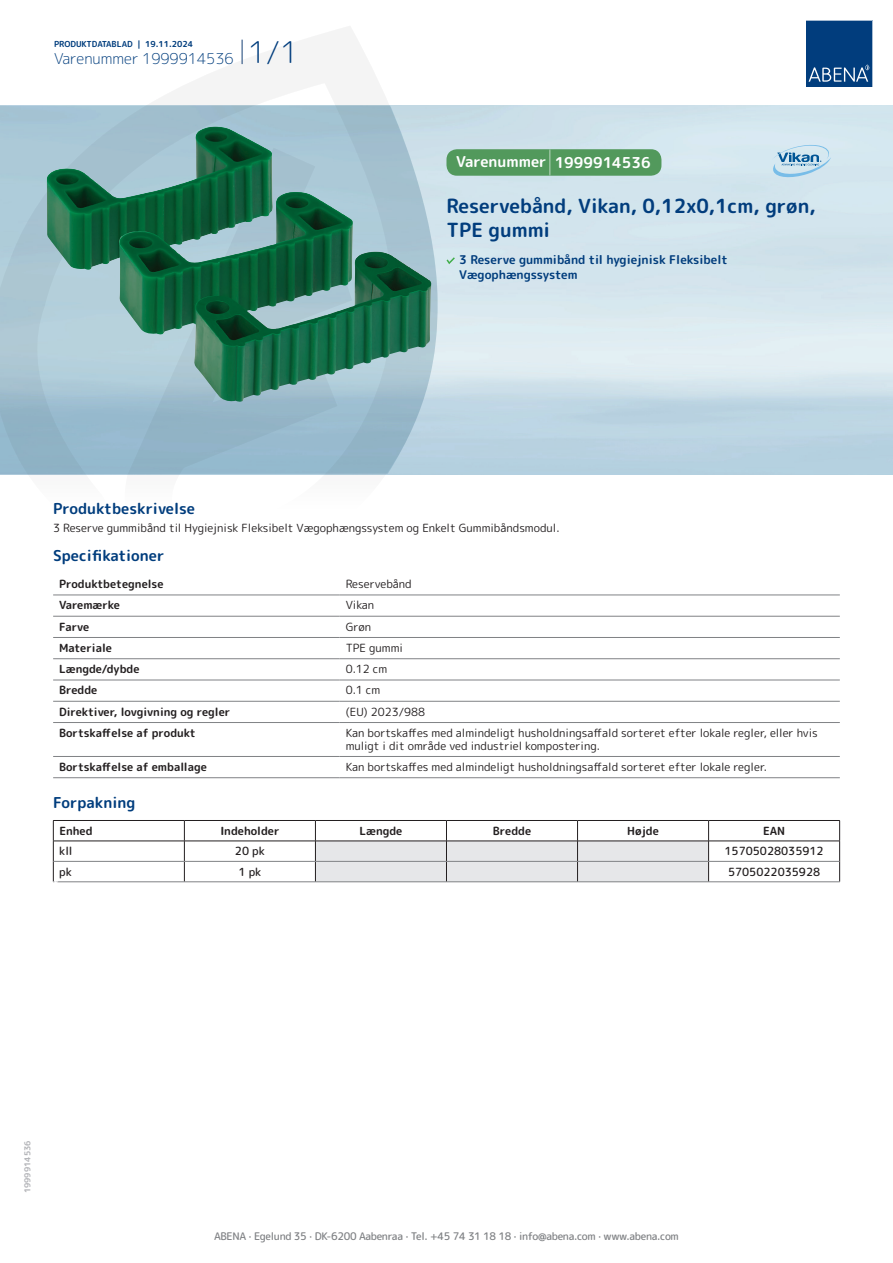
<style>
.page{position:relative;width:893px;height:1263px;background:#fff}
.page>*{position:absolute;margin:0;border:0;box-sizing:border-box;transform-origin:0 0}
.t1{font:700 19.5px/24px "Rounded Mplus 1 c";color:#013d7d}
.t2{font:700 15px "Rounded Mplus 1 c";color:#013d7d}
.t3{font:300 15px "Rounded Mplus 1 c";color:#013d7d}
.t4{font:700 15px "Rounded Mplus 1 c";color:#fff}
.t5{font:700 12px/15px "Rounded Mplus 1 c";color:#013d7d}
.t6{font:11.25px/13.5px "Rounded Mplus 1 c";color:#231f20}
.t7{font:700 11.25px "Rounded Mplus 1 c";color:#231f20}
.t8{font:500 11.25px "Rounded Mplus 1 c";color:#231f20}
.t9{font:500 10.5px "Rounded Mplus 1 c";letter-spacing:-.03em;color:#808285}
.t10{font:700 10.5px "Rounded Mplus 1 c";color:#fff}
.t11{font:700 8.25px "Rounded Mplus 1 c";color:#013d7d}
.t12{font:700 8.25px "Rounded Mplus 1 c";color:#b2b3b7}
.s1{font-size:30px}
.s2{font-size:25.5px}
</style>
<div class="page">
<svg style="left:0;top:26px;width:439px;height:569px"></svg>
<svg style="left:0;top:106px;width:438px;height:368px;background:#9fbecf"></svg>
<svg style="left:242px;top:40px;width:1px;height:24px"></svg>
<svg style="left:806px;top:20px;width:67px;height:67px;background:#144b86"></svg>
<img style="left:47px;top:128px;width:384px;height:274px">
<hr style="left:53px;top:595px;width:287px;height:1px;background:#808285">
<hr style="left:340px;top:595px;width:500px;height:1px;background:#808285">
<hr style="left:53px;top:616px;width:287px;height:1px;background:#808285">
<hr style="left:340px;top:616px;width:500px;height:1px;background:#808285">
<hr style="left:53px;top:637px;width:287px;height:1px;background:#808285">
<hr style="left:340px;top:637px;width:500px;height:1px;background:#808285">
<hr style="left:53px;top:658px;width:287px;height:1px;background:#808285">
<hr style="left:340px;top:658px;width:500px;height:1px;background:#808285">
<hr style="left:53px;top:680px;width:287px;height:1px;background:#808285">
<hr style="left:340px;top:680px;width:500px;height:1px;background:#808285">
<hr style="left:53px;top:701px;width:287px;height:1px;background:#808285">
<hr style="left:340px;top:701px;width:500px;height:1px;background:#808285">
<hr style="left:53px;top:722px;width:287px;height:1px;background:#808285">
<hr style="left:340px;top:722px;width:500px;height:1px;background:#808285">
<hr style="left:53px;top:756px;width:287px;height:1px;background:#808285">
<hr style="left:340px;top:756px;width:500px;height:1px;background:#808285">
<hr style="left:53px;top:777px;width:287px;height:1px;background:#808285">
<hr style="left:340px;top:777px;width:500px;height:1px;background:#808285">
<hr style="left:53px;top:820px;width:131px;height:1px;background:#231f20">
<hr style="left:184px;top:820px;width:131px;height:1px;background:#231f20">
<hr style="left:315px;top:820px;width:131px;height:1px;background:#231f20">
<hr style="left:446px;top:820px;width:131px;height:1px;background:#231f20">
<hr style="left:577px;top:820px;width:132px;height:1px;background:#231f20">
<hr style="left:709px;top:820px;width:131px;height:1px;background:#231f20">
<hr style="left:53px;top:841px;width:131px;height:1px;background:#231f20">
<hr style="left:184px;top:841px;width:131px;height:1px;background:#231f20">
<hr style="left:709px;top:841px;width:131px;height:1px;background:#231f20">
<svg style="left:53px;top:821px;width:1px;height:60px"></svg>
<svg style="left:184px;top:821px;width:1px;height:60px"></svg>
<svg style="left:315px;top:821px;width:394px;height:60px"></svg>
<svg style="left:839px;top:821px;width:1px;height:60px"></svg>
<hr style="left:54px;top:861px;width:130px;height:1px;background:#808285">
<hr style="left:184px;top:861px;width:131px;height:1px;background:#808285">
<hr style="left:315px;top:861px;width:131px;height:1px;background:#808285">
<hr style="left:446px;top:861px;width:131px;height:1px;background:#808285">
<hr style="left:577px;top:861px;width:132px;height:1px;background:#808285">
<hr style="left:709px;top:861px;width:130px;height:1px;background:#808285">
<hr style="left:53px;top:881px;width:131px;height:1px;background:#808285">
<hr style="left:184px;top:881px;width:131px;height:1px;background:#808285">
<hr style="left:315px;top:881px;width:131px;height:1px;background:#808285">
<hr style="left:446px;top:881px;width:131px;height:1px;background:#808285">
<hr style="left:577px;top:881px;width:132px;height:1px;background:#808285">
<hr style="left:709px;top:881px;width:131px;height:1px;background:#808285">
<svg style="left:446px;top:257px;width:9px;height:7px"></svg>
<div style="left:446px;top:149px;width:215px;height:27px;background:#52995c;border-radius:10px"></div>
<svg style="left:772px;top:145px;width:59px;height:32px;background:#b1d1e4"></svg>
<p class="t11" style="left:54px;top:38px;width:141px">PRODUKTDATABLAD | 19.11.2024</p>
<h2 class="t3" style="left:54px;top:48px;width:246px">Varenummer 1999914536 <span class="s1">1/1</span></h2>
<h2 class="t4" style="left:456px;top:152px;width:196px">Varenummer <span class="s2">|</span> 1999914536</h2>
<h1 class="t1" style="left:446px;top:194px;width:371px">Reservebånd, Vikan, 0,12x0,1cm, grøn,<br>TPE gummi</h1>
<p class="t5" style="left:459px;top:252px;width:270px">3 Reserve gummibånd til hygiejnisk Fleksibelt<br>Vægophængssystem</p>
<h2 class="t2" style="left:53px;top:498px;width:143px">Produktbeskrivelse</h2>
<p class="t6" style="left:53px;top:521px;width:508px">3 Reserve gummibånd til Hygiejnisk Fleksibelt Vægophængssystem og Enkelt Gummibåndsmodul.</p>
<h2 class="t2" style="left:53px;top:545px;width:113px">Specifikationer</h2>
<p class="t7" style="left:59px;top:576px;width:106px">Produktbetegnelse</p>
<p class="t6" style="left:346px;top:577px;width:68px">Reservebånd</p>
<p class="t7" style="left:59px;top:597px;width:62px">Varemærke</p>
<p class="t6" style="left:346px;top:598px;width:30px">Vikan</p>
<p class="t7" style="left:59px;top:618px;width:32px">Farve</p>
<p class="t6" style="left:346px;top:620px;width:27px">Grøn</p>
<p class="t7" style="left:59px;top:640px;width:54px">Materiale</p>
<p class="t6" style="left:346px;top:641px;width:59px">TPE gummi</p>
<p class="t7" style="left:59px;top:661px;width:82px">Længde/dybde</p>
<p class="t6" style="left:346px;top:662px;width:43px">0.12 cm</p>
<p class="t7" style="left:59px;top:682px;width:40px">Bredde</p>
<p class="t6" style="left:346px;top:684px;width:36px">0.1 cm</p>
<p class="t7" style="left:59px;top:704px;width:173px">Direktiver, lovgivning og regler</p>
<p class="t6" style="left:346px;top:705px;width:81px">(EU) 2023/988</p>
<p class="t7" style="left:59px;top:725px;width:138px">Bortskaffelse af produkt</p>
<p class="t6" style="left:346px;top:726px;width:474px">Kan bortskaffes med almindeligt husholdningsaffald sorteret efter lokale regler, eller hvis muligt i dit område ved industriel kompostering.</p>
<p class="t7" style="left:59px;top:759px;width:149px">Bortskaffelse af emballage</p>
<p class="t6" style="left:346px;top:760px;width:423px">Kan bortskaffes med almindeligt husholdningsaffald sorteret efter lokale regler.</p>
<h2 class="t2" style="left:53px;top:792px;width:84px">Forpakning</h2>
<p class="t7" style="left:59px;top:823px;width:35px">Enhed</p>
<p class="t7" style="left:220px;top:823px;width:61px">Indeholder</p>
<p class="t7" style="left:359px;top:823px;width:44px">Længde</p>
<p class="t7" style="left:493px;top:823px;width:40px">Bredde</p>
<p class="t7" style="left:627px;top:823px;width:33px">Højde</p>
<p class="t7" style="left:763px;top:823px;width:24px">EAN</p>
<p class="t8" style="left:59px;top:843px;width:15px">kll</p>
<p class="t8" style="left:235px;top:843px;width:31px">20 pk</p>
<p class="t8" style="left:724px;top:843px;width:101px">15705028035912</p>
<p class="t8" style="left:59px;top:864px;width:14px">pk</p>
<p class="t8" style="left:238px;top:864px;width:24px">1 pk</p>
<p class="t8" style="left:728px;top:864px;width:94px">5705022035928</p>
<p class="t10" style="left:53px;top:877px;width:7px">*</p>
<p class="t12" style="left:22px;top:1193px;width:54px;rotate:-90deg">1999914536</p>
<p class="t9" style="left:214px;top:1229px;width:466px">ABENA · Egelund 35 · DK-6200 Aabenraa · Tel. +45 74 31 18 18 · info@abena.com · www.abena.com</p>
</div>
